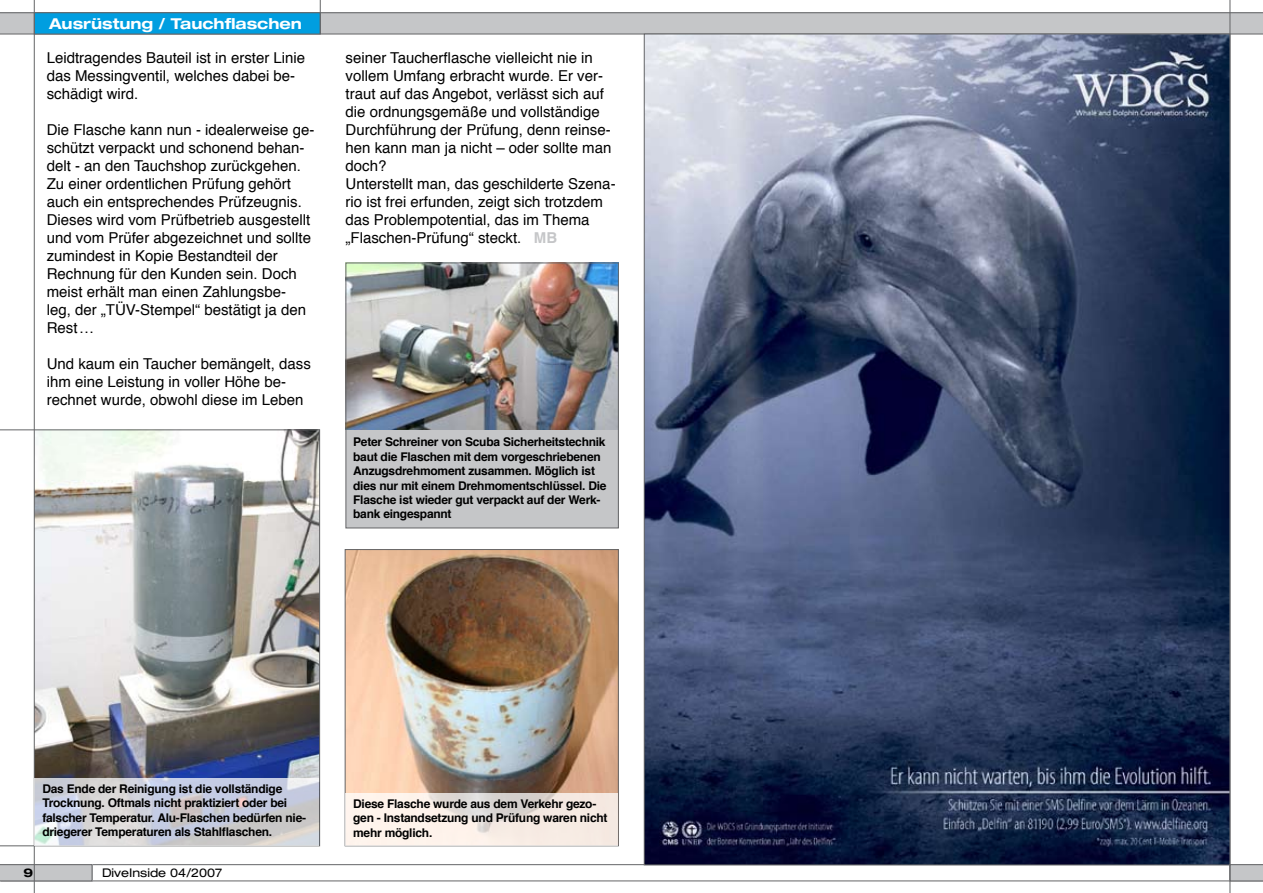
<style>
.page{position:relative;width:1263px;height:893px;background:#fff}
.page>*{position:absolute;margin:0;border:0;box-sizing:border-box;transform-origin:0 0}
.t1{font:15px/18px "Helvetica";color:#000}
.t2{font:700 expanded 15px "Helvetica Neue";color:#fff}
.t3{font:700 12px/14.4px "Helvetica";letter-spacing:-.02em;color:#000}
.t4{font:expanded 12px "Helvetica Neue";color:#000}
.t5{font:700 expanded 12px "Helvetica Neue";color:#000}
.s1{font-weight:700;color:#c5c6c8}
</style>
<div class="page">
<svg style="left:0;top:12px;width:1263px;height:22px"></svg>
<div style="left:34px;top:12px;width:287px;height:22px;background:#009ee0;border:1px solid #646567"></div>
<hr style="left:320px;top:0;width:1px;height:34px;background:#646567">
<svg style="left:0;top:864px;width:1263px;height:17px"></svg>
<img style="left:0;top:429px;width:320px;height:417px">
<div style="left:346px;top:263px;width:272px;height:265px;background:#c5c6c8"></div>
<img style="left:347px;top:265px;width:270px;height:164px">
<div style="left:345px;top:263px;width:274px;height:265px;border:1px solid #646567"></div>
<img style="left:347px;top:551px;width:270px;height:242px">
<div style="left:345px;top:549px;width:274px;height:297px;border:1px solid #646567"></div>
<hr style="left:1229px;top:0;width:1px;height:893px;background:#646567">
<hr style="left:34px;top:0;width:1px;height:893px;background:#646567">
<svg style="left:35px;top:778px;width:284px;height:67px"></svg>
<svg style="left:345px;top:793px;width:273px;height:52px;fill:#f7ece4"></svg>
<img style="left:646px;top:36px;width:582px;height:827px">
<p class="t2" style="left:49px;top:14px;width:254px">Ausrüstung / Tauchflaschen</p>
<p class="t1" style="left:47px;top:48px;width:260px">Leidtragendes Bauteil ist in erster Linie das Messingventil, welches dabei be&shy;schädigt wird.</p>
<p class="t1" style="left:47px;top:120px;width:269px">Die Flasche kann nun - idealerweise ge&shy;schützt verpackt und schonend behan&shy;delt - an den Tauchshop zurückgehen.<br>Zu einer ordentlichen Prüfung gehört auch ein entsprechendes Prüfzeugnis.<br>Dieses wird vom Prüfbetrieb ausgestellt und vom Prüfer abgezeichnet und sollte zumindest in Kopie Bestandteil der Rechnung für den Kunden sein. Doch meist erhält man einen Zahlungsbe-<br>leg, der „TÜV-Stempel“ bestätigt ja den Rest…</p>
<p class="t1" style="left:47px;top:354px;width:266px">Und kaum ein Taucher bemängelt, dass ihm eine Leistung in voller Höhe be&shy;rechnet wurde, obwohl diese im Leben</p>
<p class="t1" style="left:345px;top:48px;width:272px">seiner Taucherflasche vielleicht nie in vollem Umfang erbracht wurde. Er ver&shy;traut auf das Angebot, verlässt sich auf die ordnungsgemäße und vollständige Durchführung der Prüfung, denn reinse&shy;hen kann man ja nicht – oder sollte man doch?<br>Unterstellt man, das geschilderte Szena&shy;rio ist frei erfunden, zeigt sich trotzdem das Problempotential, das im Thema „Flaschen-Prüfung“ steckt. <span class="s1">MB</span></p>
<p class="t3" style="left:353px;top:434px;width:255px">Peter Schreiner von Scuba Sicherheitstechnik baut die Flaschen mit dem vorgeschriebenen Anzugsdrehmoment zusammen. Möglich ist dies nur mit einem Drehmomentschlüssel. Die Flasche ist wieder gut verpackt auf der Werk&shy;bank eingespannt</p>
<p class="t3" style="left:42px;top:781px;width:265px">Das Ende der Reinigung ist die vollständige Trocknung. Oftmals nicht praktiziert oder bei falscher Temperatur. Alu-Flaschen bedürfen nie&shy;driegerer Temperaturen als Stahlflaschen.</p>
<p class="t5" style="left:24px;top:865px;width:11px">9</p>
<p class="t4" style="left:102px;top:865px;width:122px">DiveInside 04/2007</p>
<p class="t3" style="left:353px;top:796px;width:256px">Diese Flasche wurde aus dem Verkehr gezo&shy;gen - Instandsetzung und Prüfung waren nicht mehr möglich.</p>
</div>
